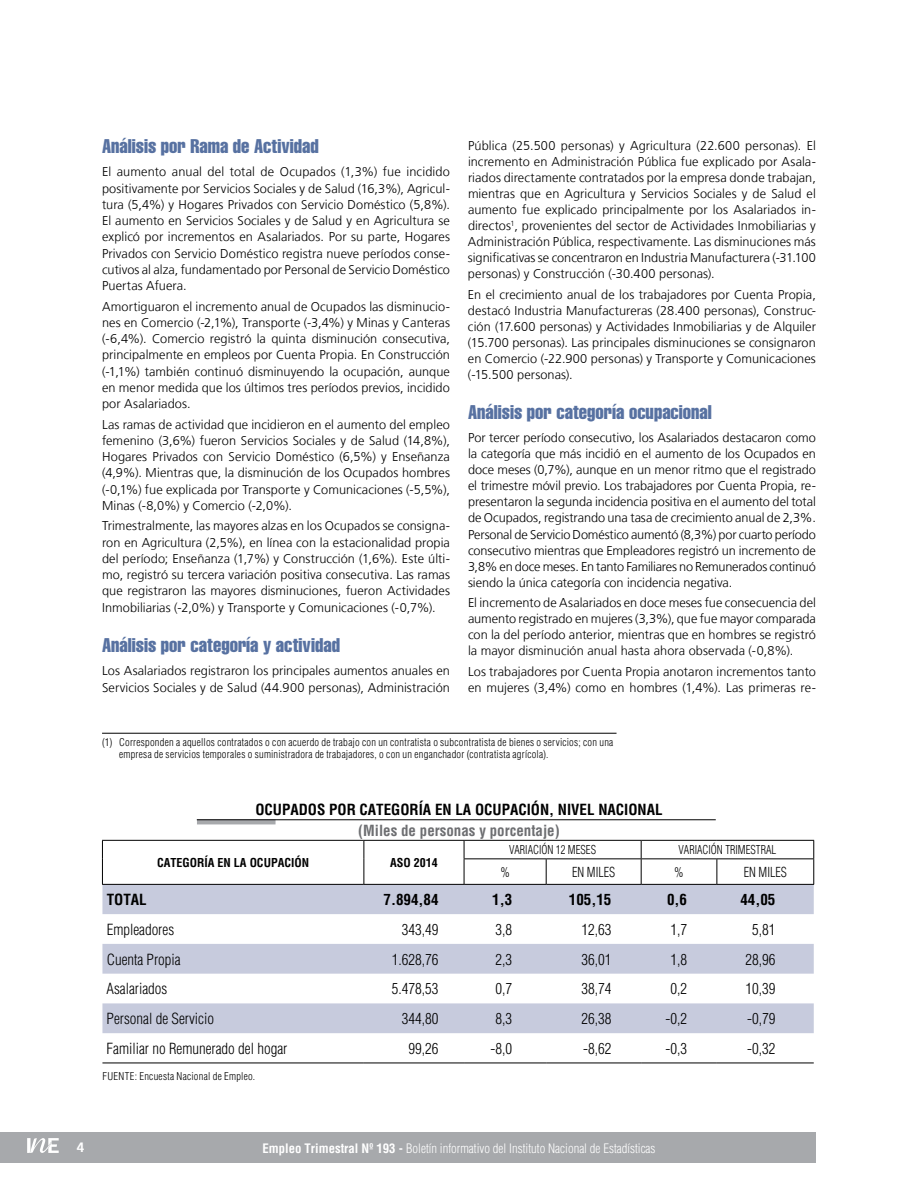
<style>
.page{position:relative;width:918px;height:1188px;background:#fff}
.page>*{position:absolute;margin:0;border:0;box-sizing:border-box;transform-origin:0 0}
.t1{font:extra-condensed 19.5px "Helvetica";color:#5771a1}
.t2{font:300 condensed 15px "Helvetica";color:#000}
.t3{font:700 condensed 15px "Helvetica";color:#000}
.t4{font:700 condensed 15px "Helvetica";color:#6d6e71}
.t5{font:300 condensed 13.5px "Helvetica";color:#000;scale:.9 1}
.t6{font:700 13.5px "Frutiger";color:#fff}
.t7{font:300 12.75px/16px "Frutiger";letter-spacing:.005em;color:#000;text-align:justify}
.t8{font:300 condensed 12.75px "Helvetica";color:#fff}
.t9{font:300 condensed 12px "Helvetica";color:#000;scale:.9 1}
.t10{font:700 condensed 12px "Helvetica";color:#000}
.t11{font:300 condensed 10.5px/12.6px "Helvetica";letter-spacing:.025em;color:#000}
.s1{font-weight:700}
</style>
<div class="page">
<div style="left:0;top:1132px;width:816px;height:30px;background:#a7a9ac"></div>
<svg style="left:27px;top:1138px;width:32px;height:15px"></svg>
<div style="left:197px;top:819px;width:79px;height:5px;background:#a7a9ac"></div>
<hr style="left:197px;top:820px;width:519px;height:1px;background:#000">
<svg style="left:102px;top:859px;width:712px;height:204px"></svg>
<svg style="left:102px;top:885px;width:712px;height:148px;fill:#c7cbdd"></svg>
<hr style="left:102px;top:840px;width:262px;height:1px;background:#000">
<hr style="left:364px;top:840px;width:100px;height:1px;background:#000">
<hr style="left:464px;top:840px;width:82px;height:1px;background:#000">
<hr style="left:546px;top:840px;width:95px;height:1px;background:#000">
<hr style="left:641px;top:840px;width:76px;height:1px;background:#000">
<hr style="left:717px;top:840px;width:97px;height:1px;background:#000">
<svg style="left:102px;top:841px;width:1px;height:43px"></svg>
<svg style="left:364px;top:841px;width:1px;height:43px"></svg>
<hr style="left:464px;top:858px;width:82px;height:1px;background:#000">
<svg style="left:464px;top:841px;width:1px;height:43px"></svg>
<hr style="left:546px;top:858px;width:95px;height:1px;background:#000">
<svg style="left:546px;top:859px;width:1px;height:25px"></svg>
<hr style="left:641px;top:858px;width:76px;height:1px;background:#000">
<svg style="left:641px;top:841px;width:1px;height:43px"></svg>
<hr style="left:717px;top:858px;width:97px;height:1px;background:#000">
<svg style="left:717px;top:859px;width:1px;height:25px"></svg>
<svg style="left:813px;top:841px;width:1px;height:43px"></svg>
<hr style="left:102px;top:884px;width:262px;height:1px;background:#000">
<hr style="left:364px;top:884px;width:100px;height:1px;background:#000">
<hr style="left:464px;top:884px;width:82px;height:1px;background:#000">
<hr style="left:546px;top:884px;width:95px;height:1px;background:#000">
<hr style="left:641px;top:884px;width:76px;height:1px;background:#000">
<hr style="left:717px;top:884px;width:97px;height:1px;background:#000">
<hr style="left:102px;top:1063px;width:262px;height:1px;background:#000">
<hr style="left:364px;top:1063px;width:100px;height:1px;background:#000">
<hr style="left:464px;top:1063px;width:82px;height:1px;background:#000">
<hr style="left:546px;top:1063px;width:95px;height:1px;background:#000">
<hr style="left:641px;top:1063px;width:76px;height:1px;background:#000">
<hr style="left:717px;top:1063px;width:97px;height:1px;background:#000">
<hr style="left:102px;top:733px;width:515px;height:1px;background:#000">
<h1 class="t1" style="left:102px;top:134px;width:218px">Análisis por Rama de Actividad</h1>
<p class="t7" style="left:102px;top:164px;width:349px">El aumento anual del total de Ocupados (1,3%) fue incidido positivamente por Servicios Sociales y de Salud (16,3%), Agricul&shy;tura (5,4%) y Hogares Privados con Servicio Doméstico (5,8%).<br>El aumento en Servicios Sociales y de Salud y en Agricultura se explicó por incrementos en Asalariados. Por su parte, Hogares Privados con Servicio Doméstico registra nueve períodos conse&shy;cutivos al alza, fundamentado por Personal de Servicio Doméstico Puertas Afuera.</p>
<p class="t7" style="left:102px;top:298px;width:349px">Amortiguaron el incremento anual de Ocupados las disminucio&shy;nes en Comercio (-2,1%), Transporte (-3,4%) y Minas y Canteras (-6,4%). Comercio registró la quinta disminución consecutiva, principalmente en empleos por Cuenta Propia. En Construcción (-1,1%) también continuó disminuyendo la ocupación, aunque en menor medida que los últimos tres períodos previos, incidido por Asalariados.</p>
<p class="t7" style="left:102px;top:416px;width:349px">Las ramas de actividad que incidieron en el aumento del empleo femenino (3,6%) fueron Servicios Sociales y de Salud (14,8%), Hogares Privados con Servicio Doméstico (6,5%) y Enseñanza (4,9%). Mientras que, la disminución de los Ocupados hombres (-0,1%) fue explicada por Transporte y Comunicaciones (-5,5%), Minas (-8,0%) y Comercio (-2,0%).</p>
<p class="t7" style="left:102px;top:518px;width:349px">Trimestralmente, las mayores alzas en los Ocupados se consigna&shy;ron en Agricultura (2,5%), en línea con la estacionalidad propia del período; Enseñanza (1,7%) y Construcción (1,6%). Este últi&shy;mo, registró su tercera variación positiva consecutiva. Las ramas que registraron las mayores disminuciones, fueron Actividades Inmobiliarias (-2,0%) y Transporte y Comunicaciones (-0,7%).</p>
<h1 class="t1" style="left:102px;top:633px;width:239px">Análisis por categoría y actividad</h1>
<p class="t7" style="left:102px;top:663px;width:349px">Los Asalariados registraron los principales aumentos anuales en<br>Servicios Sociales y de Salud (44.900 personas), Administración</p>
<p class="t7" style="left:468px;top:137px;width:349px">Pública (25.500 personas) y Agricultura (22.600 personas). El incremento en Administración Pública fue explicado por Asala&shy;riados directamente contratados por la empresa donde trabajan, mientras que en Agricultura y Servicios Sociales y de Salud el aumento fue explicado principalmente por los Asalariados in&shy;directos<sup>1</sup>, provenientes del sector de Actividades Inmobiliarias y Administración Pública, respectivamente. Las disminuciones más significativas se concentraron en Industria Manufacturera (-31.100 personas) y Construcción (-30.400 personas).</p>
<p class="t7" style="left:468px;top:286px;width:349px">En el crecimiento anual de los trabajadores por Cuenta Propia, destacó Industria Manufactureras (28.400 personas), Construc&shy;ción (17.600 personas) y Actividades Inmobiliarias y de Alquiler (15.700 personas). Las principales disminuciones se consignaron en Comercio (-22.900 personas) y Transporte y Comunicaciones (-15.500 personas).</p>
<h1 class="t1" style="left:468px;top:400px;width:245px">Análisis por categoría ocupacional</h1>
<p class="t7" style="left:468px;top:430px;width:349px">Por tercer período consecutivo, los Asalariados destacaron como la categoría que más incidió en el aumento de los Ocupados en doce meses (0,7%), aunque en un menor ritmo que el registrado el trimestre móvil previo. Los trabajadores por Cuenta Propia, re&shy;presentaron la segunda incidencia positiva en el aumento del total de Ocupados, registrando una tasa de crecimiento anual de 2,3%.<br>Personal de Servicio Doméstico aumentó (8,3%) por cuarto período consecutivo mientras que Empleadores registró un incremento de 3,8% en doce meses. En tanto Familiares no Remunerados continuó siendo la única categoría con incidencia negativa.</p>
<p class="t7" style="left:468px;top:595px;width:349px">El incremento de Asalariados en doce meses fue consecuencia del aumento registrado en mujeres (3,3%), que fue mayor comparada con la del período anterior, mientras que en hombres se registró la mayor disminución anual hasta ahora observada (-0,8%).</p>
<p class="t7" style="left:468px;top:663px;width:349px">Los trabajadores por Cuenta Propia anotaron incrementos tanto en mujeres (3,4%) como en hombres (1,4%). Las primeras re-</p>
<p class="t11" style="left:119px;top:735px;width:496px;text-indent:-17px">(1) Corresponden a aquellos contratados o con acuerdo de trabajo con un contratista o subcontratista de bienes o servicios; con una empresa de servicios temporales o suministradora de trabajadores, o con un enganchador (contratista agrícola).</p>
<p class="t3" style="left:255px;top:801px;width:409px">OCUPADOS POR CATEGORÍA EN LA OCUPACIÓN, NIVEL NACIONAL</p>
<p class="t4" style="left:358px;top:822px;width:203px">(Miles de personas y porcentaje)</p>
<p class="t10" style="left:157px;top:855px;width:153px">CATEGORÍA EN LA OCU PACIÓN</p>
<p class="t10" style="left:390px;top:855px;width:49px">ASO 2014</p>
<p class="t9" style="left:509px;top:843px;width:98px">VARIACIÓN 12 MESES</p>
<p class="t9" style="left:679px;top:843px;width:110px">VARIACIÓN TRIMESTRAL</p>
<p class="t5" style="left:500px;top:864px;width:12px">%</p>
<p class="t5" style="left:572px;top:864px;width:49px">EN MILES</p>
<p class="t5" style="left:674px;top:864px;width:12px">%</p>
<p class="t5" style="left:744px;top:864px;width:49px">EN MILES</p>
<p class="t3" style="left:107px;top:891px;width:42px">TOTAL</p>
<p class="t3" style="left:384px;top:891px;width:56px">7.894,84</p>
<p class="t3" style="left:492px;top:891px;width:21px">1,3</p>
<p class="t3" style="left:569px;top:891px;width:44px">105,15</p>
<p class="t3" style="left:667px;top:891px;width:21px">0,6</p>
<p class="t3" style="left:740px;top:891px;width:36px">44,05</p>
<p class="t2" style="left:107px;top:921px;width:69px">Empleadores</p>
<p class="t2" style="left:402px;top:921px;width:38px">343,49</p>
<p class="t2" style="left:496px;top:921px;width:18px">3,8</p>
<p class="t2" style="left:581px;top:921px;width:31px">12,63</p>
<p class="t2" style="left:670px;top:921px;width:18px">1,7</p>
<p class="t2" style="left:752px;top:921px;width:25px">5,81</p>
<p class="t2" style="left:107px;top:951px;width:76px">Cuenta Propia</p>
<p class="t2" style="left:392px;top:951px;width:48px">1.628,76</p>
<p class="t2" style="left:495px;top:951px;width:18px">2,3</p>
<p class="t2" style="left:581px;top:951px;width:31px">36,01</p>
<p class="t2" style="left:670px;top:951px;width:18px">1,8</p>
<p class="t2" style="left:745px;top:951px;width:31px">28,96</p>
<p class="t2" style="left:107px;top:980px;width:62px">Asalariados</p>
<p class="t2" style="left:392px;top:980px;width:48px">5.478,53</p>
<p class="t2" style="left:495px;top:980px;width:18px">0,7</p>
<p class="t2" style="left:581px;top:980px;width:31px">38,74</p>
<p class="t2" style="left:670px;top:980px;width:18px">0,2</p>
<p class="t2" style="left:745px;top:980px;width:31px">10,39</p>
<p class="t2" style="left:107px;top:1010px;width:109px">Personal de Servicio</p>
<p class="t2" style="left:402px;top:1010px;width:38px">344,80</p>
<p class="t2" style="left:495px;top:1010px;width:18px">8,3</p>
<p class="t2" style="left:581px;top:1010px;width:31px">26,38</p>
<p class="t2" style="left:665px;top:1010px;width:23px">-0,2</p>
<p class="t2" style="left:747px;top:1010px;width:30px">-0,79</p>
<p class="t2" style="left:107px;top:1040px;width:182px">Familiar no Remunerado del hogar</p>
<p class="t2" style="left:409px;top:1040px;width:31px">99,26</p>
<p class="t2" style="left:490px;top:1040px;width:23px">-8,0</p>
<p class="t2" style="left:583px;top:1040px;width:30px">-8,62</p>
<p class="t2" style="left:665px;top:1040px;width:23px">-0,3</p>
<p class="t2" style="left:747px;top:1040px;width:30px">-0,32</p>
<p class="t11" style="left:102px;top:1070px;width:154px">FUENTE: Encuesta Nacional de Empleo.</p>
<p class="t6" style="left:77px;top:1139px;width:9px">4</p>
<p class="t8" style="left:262px;top:1141px;width:395px"><span class="s1">Empleo Trimestral Nº 193 -</span> Boletín informativo del Instituto Nacional de Estadísticas</p>
</div>
